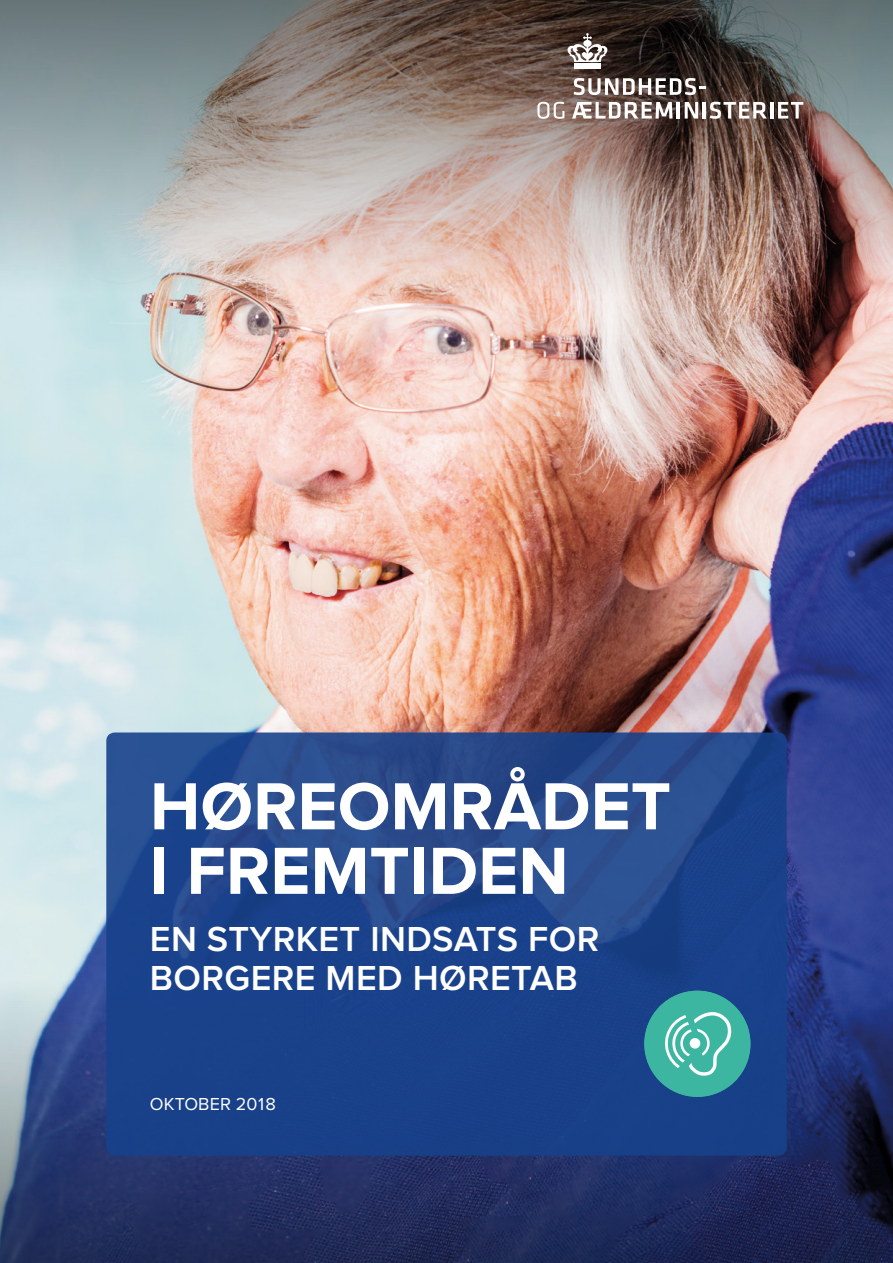
<style>
.page{position:relative;width:893px;height:1263px;background:#fff}
.page>*{position:absolute;margin:0;border:0;box-sizing:border-box;transform-origin:0 0}
.t1{font:700 69px/64.5px "Proxima Nova";color:#fff}
.t2{font:600 36px/39px "Proxima Nova";letter-spacing:.01em;color:#fff}
.t3{font:18px "Proxima Nova";letter-spacing:.01em;color:#fff}
</style>
<div class="page">
<img style="left:0;top:0;width:893px;height:1263px">
<svg style="left:574px;top:78px;width:132px;height:17px"></svg>
<svg style="left:572px;top:102px;width:101px;height:17px"></svg>
<hr style="left:677px;top:102px;width:3px;height:17px;background:#fff">
<svg style="left:685px;top:102px;width:13px;height:17px"></svg>
<hr style="left:703px;top:102px;width:3px;height:17px;background:#fff">
<svg style="left:710px;top:102px;width:57px;height:17px"></svg>
<hr style="left:770px;top:102px;width:3px;height:17px;background:#fff">
<svg style="left:778px;top:102px;width:25px;height:17px"></svg>
<svg style="left:537px;top:102px;width:27px;height:17px"></svg>
<div style="left:574px;top:63px;width:27px;height:5px;background:#fff"></div>
<svg style="left:567px;top:33px;width:40px;height:29px"></svg>
<div style="left:106px;top:732px;width:681px;height:423px;background:linear-gradient(to bottom,#294c8d,#143e88);border-radius:9px"></div>
<div style="left:644px;top:990px;width:106px;height:107px;background:#3cb5a1;border-radius:50%"></div>
<svg style="left:665px;top:1012px;width:67px;height:64px"></svg>
<p class="t1" style="left:150px;top:777px;width:523px">HØREOMRÅDET<br>I FREMTIDEN</p>
<p class="t2" style="left:150px;top:921px;width:451px">EN STYRKET INDSATS FOR<br>BORGERE MED HØRETAB</p>
<p class="t3" style="left:150px;top:1096px;width:128px">OKTOBER 2018</p>
</div>
